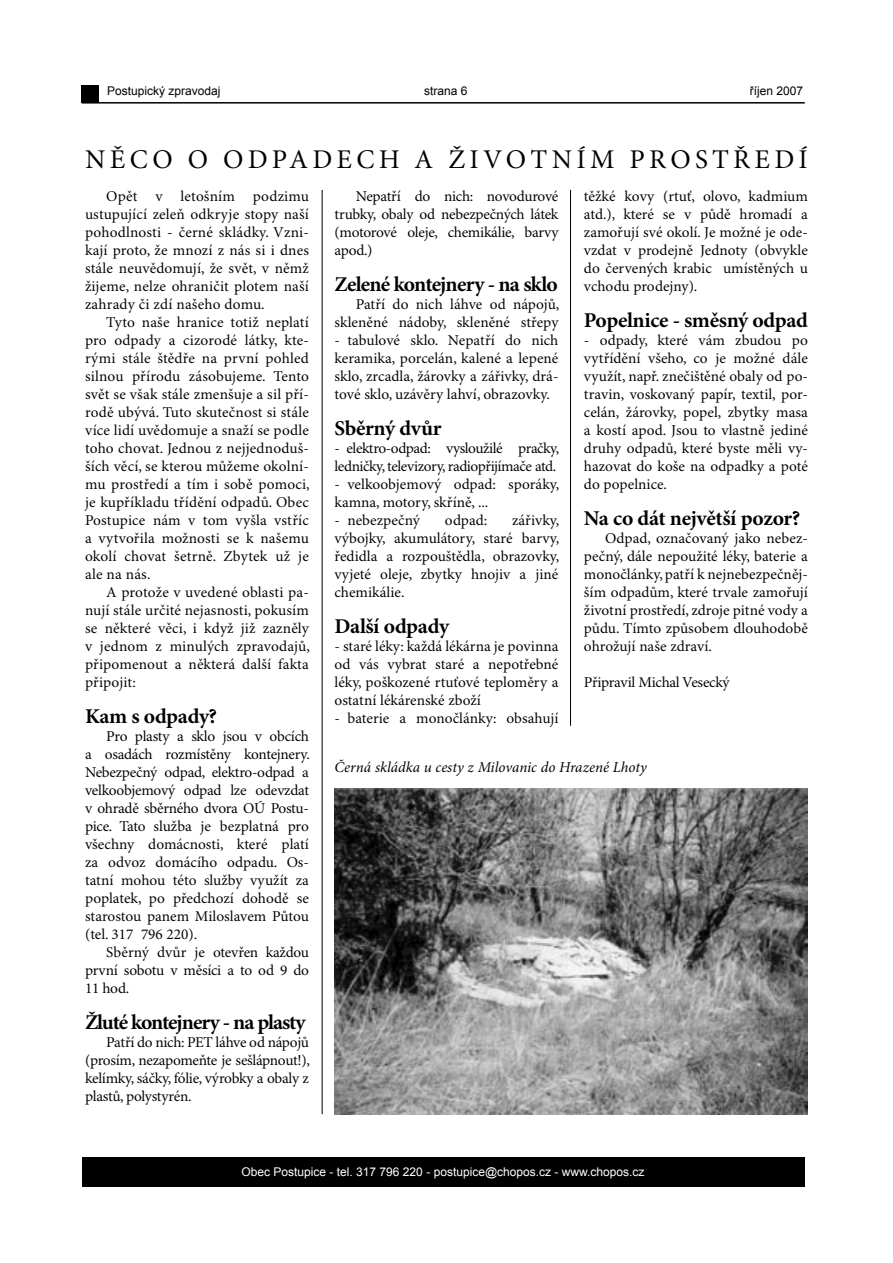
<style>
.page{position:relative;width:893px;height:1263px;background:#fff}
.page>*{position:absolute;margin:0;border:0;box-sizing:border-box;transform-origin:0 0}
.t1{font:27px "Minion Pro";letter-spacing:.16em;color:#000}
.t2{font:700 21px "Minion Pro";letter-spacing:-.025em;color:#000}
.t3{font:700 21px "Minion Pro";letter-spacing:-.05em;color:#000}
.t4{font:15px/18px "Minion Pro";color:#000;text-align:justify}
.t5{font:15px/18px "Minion Pro";letter-spacing:-.03em;color:#000}
.t6{font:italic 15px "Minion Pro";letter-spacing:-.005em;color:#000}
.t7{font:15px "Minion Pro";letter-spacing:-.025em;color:#000}
.t8{font:12px "Arial";color:#fff}
.t9{font:12px "Arial";color:#000}
</style>
<div class="page">
<div style="left:82px;top:1157px;width:722px;height:30px;background:#000"></div>
<div style="left:82px;top:85px;width:17px;height:18px;background:#000"></div>
<hr style="left:82px;top:102px;width:723px;height:2px;background:#000">
<hr style="left:322px;top:190px;width:1px;height:924px;background:#000">
<hr style="left:570px;top:190px;width:1px;height:536px;background:#000">
<img style="left:334px;top:789px;width:474px;height:325px">
<p class="t9" style="left:107px;top:83px;width:115px">Postupický zpravodaj</p>
<p class="t9" style="left:424px;top:83px;width:45px">strana 6</p>
<p class="t9" style="left:750px;top:83px;width:55px">říjen 2007</p>
<h1 class="t1" style="left:85px;top:144px;width:724px">NĚCO O ODPADECH A ŽIVOTNÍM PROSTŘEDÍ</h1>
<p class="t4" style="left:85px;top:187px;width:225px;text-indent:21px">Opět v letošním podzimu ustupující zeleň odkryje stopy naší pohodlnosti - černé skládky. Vzni&shy;kají proto, že mnozí z nás si i dnes stále neuvědomují, že svět, v němž žijeme, nelze ohraničit plotem naší zahrady či zdí našeho domu.</p>
<p class="t4" style="left:85px;top:313px;width:226px;text-indent:21px">Tyto naše hranice totiž neplatí pro odpady a cizorodé látky, kte&shy;rými stále štědře na první pohled silnou přírodu zásobujeme. Tento svět se však stále zmenšuje a sil pří&shy;rodě ubývá. Tuto skutečnost si stále více lidí uvědomuje a snaží se podle toho chovat. Jednou z nejjednoduš&shy;ších věcí, se kterou můžeme okolní&shy;mu prostředí a tím i sobě pomoci, je kupříkladu třídění odpadů. Obec Postupice nám v tom vyšla vstříc a vytvořila možnosti se k našemu okolí chovat šetrně. Zbytek už je ale na nás.</p>
<p class="t4" style="left:85px;top:583px;width:226px;text-indent:21px">A protože v uvedené oblasti pa&shy;nují stále určité nejasnosti, pokusím se některé věci, i když již zazněly v jednom z minulých zpravodajů, připomenout a některá další fakta připojit:</p>
<h2 class="t2" style="left:85px;top:704px;width:134px">Kam s odpady?</h2>
<p class="t4" style="left:85px;top:727px;width:226px;text-indent:21px">Pro plasty a sklo jsou v obcích a osadách rozmístěny kontejnery.<br>Nebezpečný odpad, elektro-odpad a velkoobjemový odpad lze odevzdat v ohradě sběrného dvora OÚ Postu&shy;pice. Tato služba je bezplatná pro všechny domácnosti, které platí za odvoz domácího odpadu. Os&shy;tatní mohou této služby využít za poplatek, po předchozí dohodě se starostou panem Miloslavem Půtou (tel. 317 796 220).</p>
<p class="t4" style="left:85px;top:943px;width:225px;text-indent:21px">Sběrný dvůr je otevřen každou první sobotu v měsíci a to od 9 do 11 hod.</p>
<h2 class="t3" style="left:85px;top:1010px;width:222px">Žluté kontejnery - na plasty</h2>
<p class="t4" style="left:85px;top:1033px;width:226px;text-indent:21px">Patří do nich: PET láhve od nápojů (prosím, nezapomeňte je sešlápnout!), kelímky, sáčky, fólie, výrobky a obaly z plastů, polystyrén.</p>
<p class="t4" style="left:334px;top:187px;width:225px;text-indent:21px">Nepatří do nich: novodurové trubky, obaly od nebezpečných látek (motorové oleje, chemikálie, barvy apod.)</p>
<h2 class="t2" style="left:334px;top:272px;width:225px">Zelené kontejnery - na sklo</h2>
<p class="t4" style="left:334px;top:295px;width:226px;text-align:right">Patří do nich láhve od nápojů, skleněné nádoby, skleněné střepy</p>
<p class="t4" style="left:334px;top:331px;width:225px">- tabulové sklo. Nepatří do nich keramika, porcelán, kalené a lepené sklo, zrcadla, žárovky a zářivky, drá&shy;tové sklo, uzávěry lahví, obrazovky.</p>
<h2 class="t2" style="left:334px;top:416px;width:108px">Sběrný dvůr</h2>
<p class="t5" style="left:334px;top:439px;width:226px">- elektro-odpad: vysloužilé pračky, ledničky, televizory, radiopřijímače atd.</p>
<p class="t4" style="left:334px;top:475px;width:226px">- velkoobjemový odpad: sporáky, kamna, motory, skříně, ...</p>
<p class="t4" style="left:334px;top:511px;width:87px">- nebezpečný</p>
<p class="t4" style="left:445px;top:511px;width:44px">odpad:</p>
<p class="t4" style="left:334px;top:511px;width:226px;text-indent:178px">zářivky, výbojky, akumulátory, staré barvy, ředidla a rozpouštědla, obrazovky, vyjeté oleje, zbytky hnojiv a jiné chemikálie.</p>
<h2 class="t2" style="left:334px;top:614px;width:116px">Další odpady</h2>
<p class="t4" style="left:334px;top:637px;width:225px">- staré léky: každá lékárna je povinna od vás vybrat staré a nepotřebné léky, poškozené rtuťové teploměry a ostatní lékárenské zboží</p>
<p class="t4" style="left:334px;top:709px;width:225px">- baterie a monočlánky: obsahují</p>
<p class="t4" style="left:584px;top:187px;width:225px">těžké kovy (rtuť, olovo, kadmium atd.), které se v půdě hromadí a zamořují své okolí. Je možné je ode&shy;vzdat v prodejně Jednoty (obvykle do červených krabic umístěných u vchodu prodejny).</p>
<h2 class="t2" style="left:584px;top:308px;width:225px">Popelnice - směsný odpad</h2>
<p class="t4" style="left:584px;top:331px;width:225px">- odpady, které vám zbudou po vytřídění všeho, co je možné dále využít, např. znečištěné obaly od po&shy;travin, voskovaný papír, textil, por&shy;celán, žárovky, popel, zbytky masa a kostí apod. Jsou to vlastně jediné druhy odpadů, které byste měli vy&shy;hazovat do koše na odpadky a poté do popelnice.</p>
<h2 class="t2" style="left:584px;top:506px;width:218px">Na co dát největší pozor?</h2>
<p class="t4" style="left:584px;top:529px;width:225px;text-indent:21px">Odpad, označovaný jako nebez&shy;pečný, dále nepoužité léky, baterie a monočlánky, patří k nejnebezpečněj&shy;ším odpadům, které trvale zamořují životní prostředí, zdroje pitné vody a půdu. Tímto způsobem dlouhodobě ohrožují naše zdraví.</p>
<p class="t7" style="left:584px;top:673px;width:147px">Připravil Michal Vesecký</p>
<p class="t6" style="left:334px;top:759px;width:314px">Černá skládka u cesty z Milovanic do Hrazené Lhoty</p>
<p class="t8" style="left:242px;top:1164px;width:405px">Obec Postupice - tel. 317 796 220 - postupice@chopos.cz - www.chopos.cz</p>
</div>
